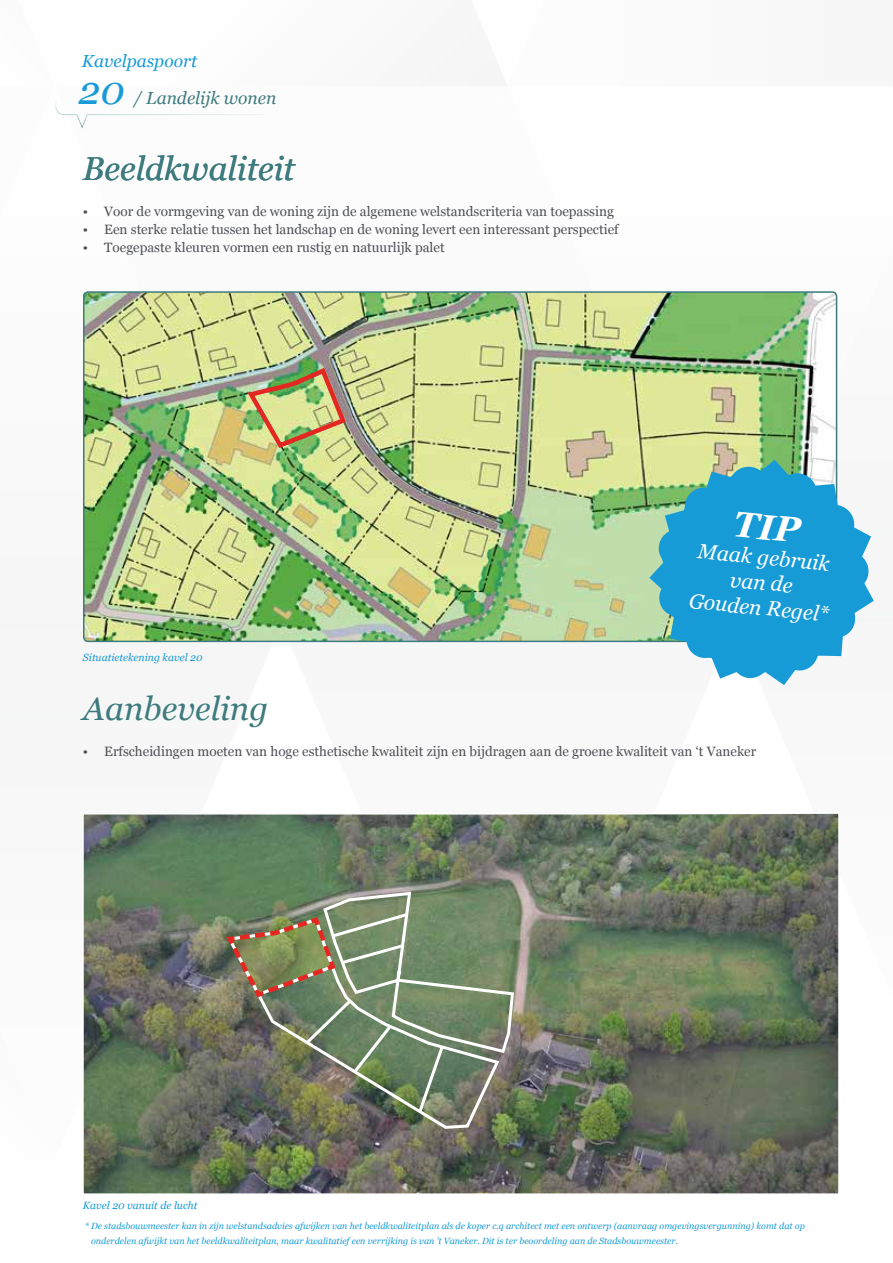
<style>
.page{position:relative;width:893px;height:1263px;background:#fff}
.page>*{position:absolute;margin:0;border:0;box-sizing:border-box;transform-origin:0 0}
.t1{font:italic 39.15px "Georgia";color:#179bd7}
.t2{font:italic 33px "Georgia";color:#3e7b7e}
.t3{font:italic 21px/25.2px "Georgia";color:#fff;text-align:center}
.t4{font:italic 17.4px "Georgia";color:#3e7b7e}
.t5{font:italic 17.4px "Georgia";color:#179bd7}
.t6{font:13.5px "Georgia";color:#4d4f54}
.t7{font:italic 10.5px "Georgia";color:#179bd7}
.t8{font:italic 9px/15px "Georgia";color:#179bd7}
</style>
<div class="page">
<img style="left:83px;top:1160px;width:756px;height:34px">
<img style="left:55px;top:103px;width:819px;height:1057px">
<p class="t5" style="left:82px;top:50px;width:117px">Kavelpaspoort</p>
<h1 class="t1" style="left:79px;top:65px;width:47px">20</h1>
<p class="t4" style="left:134px;top:87px;width:144px">/ Landelijk wonen</p>
<h2 class="t2" style="left:83px;top:148px;width:214px">Beeldkwaliteit</h2>
<p class="t6" style="left:83px;top:203px;width:532px">• Voor de vormgeving van de woning zijn de algemene welstandscriteria van toepassing</p>
<p class="t6" style="left:83px;top:221px;width:537px">• Een sterke relatie tussen het landschap en de woning levert een interessant perspectief</p>
<p class="t6" style="left:83px;top:239px;width:363px">• Toegepaste kleuren vormen een rustig en natuurlijk palet</p>
<p class="t7" style="left:83px;top:650px;width:121px">Situatietekening kavel 20</p>
<h2 class="t2" style="left:83px;top:688px;width:187px">Aanbeveling</h2>
<h3 class="t3" style="left:694px;top:539px;width:142px;rotate:5deg">Maak gebruik van de<br>Gouden Regel*</h3>
<p class="t6" style="left:83px;top:743px;width:675px">• Erfscheidingen moeten van hoge esthetische kwaliteit zijn en bijdragen aan de groene kwaliteit van ‘t Vaneker</p>
<p class="t7" style="left:83px;top:1198px;width:116px">Kavel 20 vanuit de lucht</p>
<p class="t8" style="left:91px;top:1218px;width:715px;text-indent:-6px">* De stadsbouwmeester kan in zijn welstandsadvies afwijken van het beeldkwaliteitplan als de koper c.q architect met een ontwerp (aanvraag omgevingsvergunning) komt dat op onderdelen afwijkt van het beeldkwaliteitplan, maar kwalitatief een verrijking is van ’t Vaneker. Dit is ter beoordeling aan de Stadsbouwmeester.</p>
</div>
